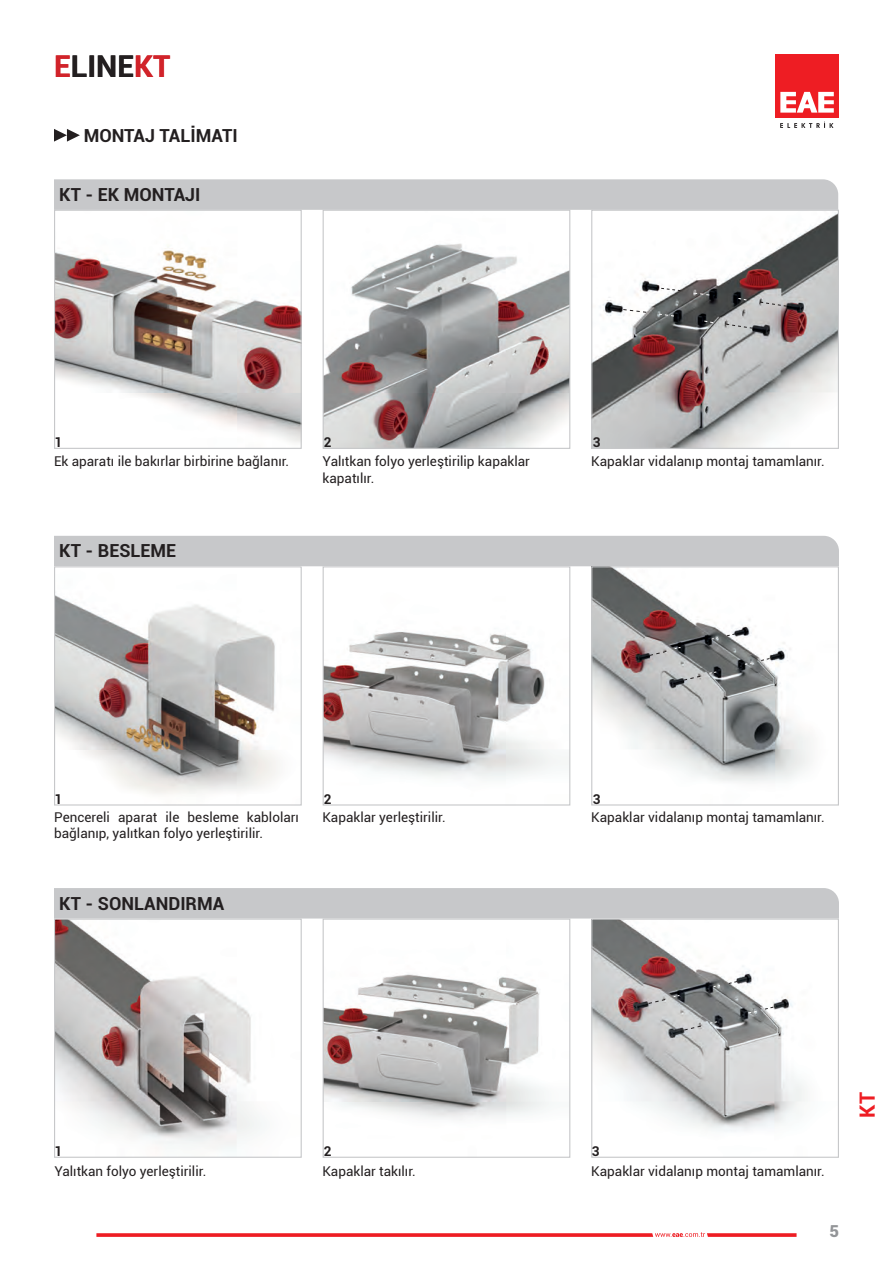
<style>
.page{position:relative;width:893px;height:1263px;background:#fff}
.page>*{position:absolute;margin:0;border:0;box-sizing:border-box;transform-origin:0 0}
.t1{font:700 30px "Roboto";color:#231f20}
.t2{font:700 21px "Roboto";color:#ee1d23}
.t3{font:700 18px "Roboto";color:#231f20}
.t4{font:900 16.5px "Roboto";color:#939598}
.t5{font:13.5px/16.2px "Roboto";color:#231f20}
.t6{font:700 13.5px "Roboto";color:#231f20}
.s1{color:#d1232a}
</style>
<div class="page">
<svg style="left:96px;top:1232px;width:700px;height:5px"></svg>
<svg style="left:54px;top:129px;width:26px;height:13px"></svg>
<div style="left:775px;top:54px;width:64px;height:64px;background:#ee1d23"></div>
<svg style="left:780px;top:92px;width:54px;height:21px"></svg>
<svg style="left:780px;top:122px;width:53px;height:6px"></svg>
<div style="left:54px;top:179px;width:784px;height:31px;background:#c7c8ca"></div>
<div style="left:54px;top:536px;width:785px;height:30px;background:#c7c8ca"></div>
<div style="left:54px;top:888px;width:785px;height:30px;background:#c7c8ca"></div>
<img style="left:56px;top:920px;width:206px;height:231px">
<div style="left:54px;top:918px;width:248px;height:240px;border:1px solid #c7c8ca"></div>
<img style="left:325px;top:974px;width:224px;height:146px">
<div style="left:323px;top:918px;width:247px;height:240px;border:1px solid #c7c8ca"></div>
<img style="left:593px;top:920px;width:212px;height:211px">
<div style="left:591px;top:918px;width:248px;height:240px;border:1px solid #c7c8ca"></div>
<img style="left:56px;top:595px;width:222px;height:199px">
<div style="left:54px;top:566px;width:248px;height:239px;border:1px solid #c7c8ca"></div>
<img style="left:325px;top:631px;width:236px;height:148px">
<div style="left:323px;top:566px;width:247px;height:239px;border:1px solid #c7c8ca"></div>
<img style="left:593px;top:568px;width:217px;height:214px">
<div style="left:591px;top:566px;width:248px;height:239px;border:1px solid #c7c8ca"></div>
<img style="left:56px;top:245px;width:244px;height:198px">
<div style="left:54px;top:210px;width:248px;height:239px;border:1px solid #c7c8ca"></div>
<img style="left:325px;top:243px;width:243px;height:204px">
<div style="left:323px;top:210px;width:247px;height:239px;border:1px solid #c7c8ca"></div>
<img style="left:593px;top:213px;width:244px;height:234px">
<div style="left:591px;top:210px;width:248px;height:239px;border:1px solid #c7c8ca"></div>
<svg style="left:660px;top:287px;width:21px;height:4px"></svg>
<svg style="left:622px;top:309px;width:25px;height:4px"></svg>
<svg style="left:725px;top:323px;width:28px;height:6px"></svg>
<svg style="left:683px;top:675px;width:18px;height:6px"></svg>
<svg style="left:683px;top:1025px;width:19px;height:6px"></svg>
<svg style="left:649px;top:650px;width:18px;height:6px"></svg>
<svg style="left:648px;top:999px;width:18px;height:5px"></svg>
<svg style="left:726px;top:633px;width:10px;height:4px"></svg>
<svg style="left:728px;top:981px;width:10px;height:3px"></svg>
<svg style="left:760px;top:658px;width:10px;height:3px"></svg>
<svg style="left:764px;top:1006px;width:10px;height:4px"></svg>
<svg style="left:759px;top:301px;width:28px;height:6px"></svg>
<svg style="left:693px;top:292px;width:17px;height:4px"></svg>
<svg style="left:658px;top:313px;width:17px;height:4px"></svg>
<svg style="left:703px;top:320px;width:11px;height:3px"></svg>
<svg style="left:738px;top:298px;width:9px;height:3px"></svg>
<svg style="left:744px;top:662px;width:10px;height:3px"></svg>
<svg style="left:748px;top:1010px;width:9px;height:4px"></svg>
<svg style="left:711px;top:637px;width:8px;height:3px"></svg>
<svg style="left:713px;top:984px;width:8px;height:3px"></svg>
<svg style="left:709px;top:671px;width:8px;height:3px"></svg>
<svg style="left:709px;top:1021px;width:9px;height:3px"></svg>
<svg style="left:674px;top:646px;width:7px;height:3px"></svg>
<svg style="left:673px;top:994px;width:7px;height:4px"></svg>
<h1 class="t1" style="left:54px;top:45px;width:118px"><span class="s1">E</span>LINE<span class="s1">KT</span></h1>
<h3 class="t3" style="left:84px;top:123px;width:155px">MONTAJ TALİMATI</h3>
<h3 class="t3" style="left:59px;top:182px;width:143px">KT - EK MONTAJI</h3>
<p class="t6" style="left:55px;top:433px;width:9px">1</p>
<p class="t6" style="left:324px;top:433px;width:9px">2</p>
<p class="t6" style="left:593px;top:433px;width:9px">3</p>
<p class="t5" style="left:54px;top:453px;width:237px">Ek aparatı ile bakırlar birbirine bağlanır.</p>
<h3 class="t3" style="left:59px;top:538px;width:118px">KT - BESLEME</h3>
<p class="t5" style="left:323px;top:453px;width:209px">Yalıtkan folyo yerleştirilip kapaklar kapatılır.</p>
<p class="t5" style="left:591px;top:453px;width:235px">Kapaklar vidalanıp montaj tamamlanır.</p>
<p class="t6" style="left:55px;top:790px;width:9px">1</p>
<p class="t6" style="left:324px;top:790px;width:9px">2</p>
<p class="t6" style="left:593px;top:790px;width:9px">3</p>
<p class="t5" style="left:54px;top:808px;width:246px">Pencereli aparat ile besleme kabloları bağlanıp, yalıtkan folyo yerleştirilir.</p>
<p class="t5" style="left:322px;top:808px;width:125px">Kapaklar yerleştirilir.</p>
<p class="t5" style="left:591px;top:808px;width:235px">Kapaklar vidalanıp montaj tamamlanır.</p>
<h3 class="t3" style="left:59px;top:891px;width:167px">KT - SONLANDIRMA</h3>
<h2 class="t2" style="left:853px;top:1118px;width:27px;rotate:-90deg">KT</h2>
<p class="t6" style="left:55px;top:1142px;width:9px">1</p>
<p class="t6" style="left:324px;top:1142px;width:9px">2</p>
<p class="t6" style="left:592px;top:1142px;width:9px">3</p>
<p class="t5" style="left:54px;top:1162px;width:153px">Yalıtkan folyo yerleştirilir.</p>
<p class="t5" style="left:322px;top:1162px;width:95px">Kapaklar takılır.</p>
<p class="t5" style="left:591px;top:1162px;width:235px">Kapaklar vidalanıp montaj tamamlanır.</p>
<p class="t4" style="left:829px;top:1219px;width:11px">5</p>
</div>
